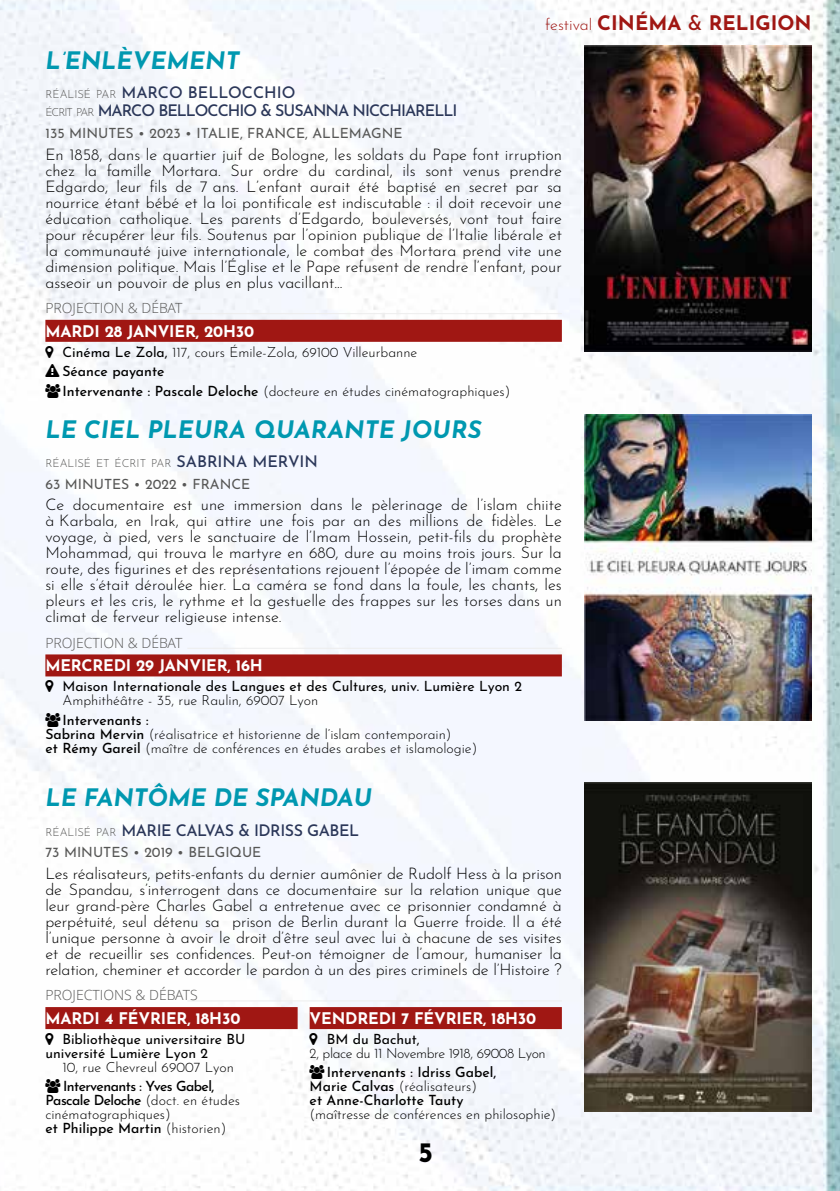
<style>
.page{position:relative;width:840px;height:1191px;background:#fff}
.page>*{position:absolute;margin:0;border:0;box-sizing:border-box;transform-origin:0 0}
.t1{font:700 28px "Josefin Sans";color:#000}
.t2{font:italic 700 24px "Josefin Sans";color:#0098b0}
.t3{font:700 20px "Josefin Sans";color:#a01713}
.t4{font:300 16px/16px "Josefin Sans";color:#000;text-align:justify}
.t5{font:700 16px "Josefin Sans";letter-spacing:-.01em;color:#fff}
.t6{font:500 16px/18px "Josefin Sans";letter-spacing:-.06em;color:#2b3759}
.t7{font:500 16px "Josefin Sans";letter-spacing:-.03em;color:#2b3759}
.t8{font:300 14px/19.6px "Josefin Sans";color:#000}
.t9{font:14px/14px "Josefin Sans";color:#000}
.t10{font:500 14px/14px "Josefin Sans";letter-spacing:-.04em;color:#000}
.t11{font:14px "Josefin Sans";color:#575756}
.t12{font:500 14px/14px "Josefin Sans";color:#000}
.t13{font:300 14px "Open Sans";color:#575756}
.t14{font:300 14px "Josefin Sans";letter-spacing:-.03em;color:#000}
.t15{font:300 11.2px "Josefin Sans";color:#575756}
.s1{font-weight:300;font-size:16px}
.s2{font-weight:500}
.s3{font-weight:300;font-size:11.2px;color:#575756}
.s4{font-weight:400}
.s5{font-weight:500;font-size:16px;color:#2b3759}
.s6{font-weight:300}
</style>
<div class="page">
<img style="left:0;top:0;width:839px;height:1191px">
<img style="left:584px;top:782px;width:227px;height:329px">
<img style="left:584px;top:45px;width:227px;height:306px">
<img style="left:584px;top:414px;width:227px;height:306px">
<hr style="left:187px;top:313px;width:374px;height:1px;background:#ededed">
<div style="left:45px;top:320px;width:516px;height:22px;background:#a01713"></div>
<hr style="left:187px;top:648px;width:374px;height:1px;background:#ededed">
<div style="left:45px;top:654px;width:516px;height:22px;background:#a01713"></div>
<hr style="left:187px;top:1000px;width:374px;height:1px;background:#ededed">
<div style="left:45px;top:1007px;width:252px;height:22px;background:#a01713"></div>
<div style="left:309px;top:1007px;width:252px;height:22px;background:#a01713"></div>
<svg style="left:45px;top:345px;width:8px;height:12px"></svg>
<svg style="left:45px;top:364px;width:15px;height:13px"></svg>
<svg style="left:45px;top:384px;width:15px;height:14px"></svg>
<svg style="left:45px;top:680px;width:8px;height:12px"></svg>
<svg style="left:45px;top:712px;width:15px;height:15px"></svg>
<svg style="left:45px;top:1032px;width:8px;height:12px"></svg>
<svg style="left:45px;top:1079px;width:15px;height:14px"></svg>
<svg style="left:309px;top:1032px;width:8px;height:12px"></svg>
<svg style="left:309px;top:1065px;width:15px;height:14px"></svg>
<p class="t3" style="left:545px;top:8px;width:267px"><span class="s1">festival</span> CINÉMA <span class="s2">&amp;</span> RELIGION</p>
<h2 class="t2" style="left:45px;top:40px;width:196px">L’ENLÈVEMENT</h2>
<p class="t6" style="left:45px;top:82px;width:413px"><span class="s3">RÉALISÉ PAR</span> MARCO BELLOCCHIO<br><span class="s3">ÉCRIT PAR</span> MARCO BELLOCCHIO &amp; SUSANNA NICCHIARELLI</p>
<p class="t11" style="left:45px;top:123px;width:358px">135 MINUTES • 2023 • ITALIE, FRANCE, ALLEMAGNE</p>
<p class="t4" style="left:45px;top:145px;width:517px">En 1858, dans le quartier juif de Bologne, les soldats du Pape font irruption chez la famille Mortara. Sur ordre du cardinal, ils sont venus prendre Edgardo, leur fils de 7 ans. L’enfant aurait été baptisé en secret par sa nourrice étant bébé et la loi pontificale est indiscutable : il doit recevoir une éducation catholique. Les parents d’Edgardo, bouleversés, vont tout faire pour récupérer leur fils. Soutenus par l’opinion publique de l’Italie libérale et la communauté juive internationale, le combat des Mortara prend vite une dimension politique. Mais l’Église et le Pape refusent de rendre l’enfant, pour asseoir un pouvoir de plus en plus vacillant...</p>
<p class="t13" style="left:45px;top:298px;width:138px">PROJECTION &amp; DÉBAT</p>
<p class="t5" style="left:45px;top:319px;width:210px">MARDI 28 JANVIER, 20H30</p>
<p class="t8" style="left:62px;top:341px;width:449px"><span class="s4">Cinéma Le Zola,</span> 117, cours Émile-Zola, 69100 Villeurbanne<br><span class="s2">Séance payante<br>Intervenante : Pascale Deloche</span> (docteure en études cinématographiques)</p>
<h2 class="t2" style="left:45px;top:408px;width:437px">LE CIEL PLEURA QUARANTE JOURS</h2>
<p class="t15" style="left:45px;top:455px;width:274px">RÉALISÉ ET ÉCRIT PAR <span class="s5">SABRINA MERVIN</span></p>
<p class="t11" style="left:45px;top:473px;width:206px">63 MINUTES • 2022 • FRANCE</p>
<p class="t4" style="left:45px;top:495px;width:517px">Ce documentaire est une immersion dans le pèlerinage de l’islam chiite à Karbala, en Irak, qui attire une fois par an des millions de fidèles. Le voyage, à pied, vers le sanctuaire de l’Imam Hossein, petit-fils du prophète Mohammad, qui trouva le martyre en 680, dure au moins trois jours. Sur la route, des figurines et des représentations rejouent l’épopée de l’imam comme si elle s’était déroulée hier. La caméra se fond dans la foule, les chants, les pleurs et les cris, le rythme et la gestuelle des frappes sur les torses dans un climat de ferveur religieuse intense.</p>
<p class="t13" style="left:45px;top:633px;width:138px">PROJECTION &amp; DÉBAT</p>
<p class="t5" style="left:45px;top:654px;width:219px">MERCREDI 29 JANVIER, 16H</p>
<p class="t9" style="left:62px;top:678px;width:461px">Maison Internationale des Langues et des Cultures, univ. Lumière Lyon 2</p>
<p class="t8" style="left:62px;top:689px;width:257px">Amphithéâtre - 35, rue Raulin, 69007 Lyon</p>
<p class="t8" style="left:45px;top:712px;width:433px;line-height:14px;text-indent:17px"><span class="s2">Intervenants :<br>Sabrina Mervin</span> (réalisatrice et historienne de l’islam contemporain)<br><span class="s2">et Rémy Gareil</span> (maître de conférences en études arabes et islamologie)</p>
<h2 class="t2" style="left:45px;top:777px;width:328px">LE FANTÔME DE SPANDAU</h2>
<p class="t7" style="left:45px;top:818px;width:315px"><span class="s3">RÉALISÉ PAR</span> MARIE CALVAS &amp; IDRISS GABEL</p>
<p class="t11" style="left:45px;top:842px;width:217px">73 MINUTES • 2019 • BELGIQUE</p>
<p class="t4" style="left:45px;top:864px;width:517px">Les réalisateurs, petits-enfants du dernier aumônier de Rudolf Hess à la prison de Spandau, s’interrogent dans ce documentaire sur la relation unique que leur grand-père Charles Gabel a entretenue avec ce prisonnier condamné à perpétuité, seul détenu sa prison de Berlin durant la Guerre froide. Il a été l’unique personne à avoir le droit d’être seul avec lui à chacune de ses visites et de recueillir ses confidences. Peut-on témoigner de l’amour, humaniser la relation, cheminer et accorder le pardon à un des pires criminels de l’Histoire ?</p>
<p class="t13" style="left:45px;top:985px;width:154px">PROJECTIONS &amp; DÉBATS</p>
<p class="t5" style="left:45px;top:1006px;width:196px">MARDI 4 FÉVRIER, 18H30</p>
<p class="t9" style="left:45px;top:1030px;width:201px;text-indent:17px">Bibliothèque universitaire BU université Lumière Lyon 2</p>
<p class="t8" style="left:62px;top:1056px;width:173px">10, rue Chevreul 69007 Lyon</p>
<p class="t10" style="left:45px;top:1078px;width:196px;text-indent:18px">Intervenants : Yves Gabel,<br>Pascale Deloche <span class="s6">(doct. en études cinématographiques)<br></span>et Philippe Martin <span class="s6">(historien)</span></p>
<p class="t5" style="left:309px;top:1006px;width:228px">VENDREDI 7 FÉVRIER, 18H30</p>
<p class="t9" style="left:326px;top:1030px;width:94px">BM du Bachut,</p>
<p class="t14" style="left:309px;top:1042px;width:237px">2, place du 11 Novembre 1918, 69008 Lyon</p>
<p class="t12" style="left:309px;top:1064px;width:188px;text-indent:17px">Intervenants : Idriss Gabel,<br>Marie Calvas <span class="s6">(réalisateurs)<br></span>et Anne-Charlotte Tauty</p>
<p class="t8" style="left:309px;top:1103px;width:248px">(maîtresse de conférences en philosophie)</p>
<h1 class="t1" style="left:418px;top:1131px;width:16px">5</h1>
</div>
